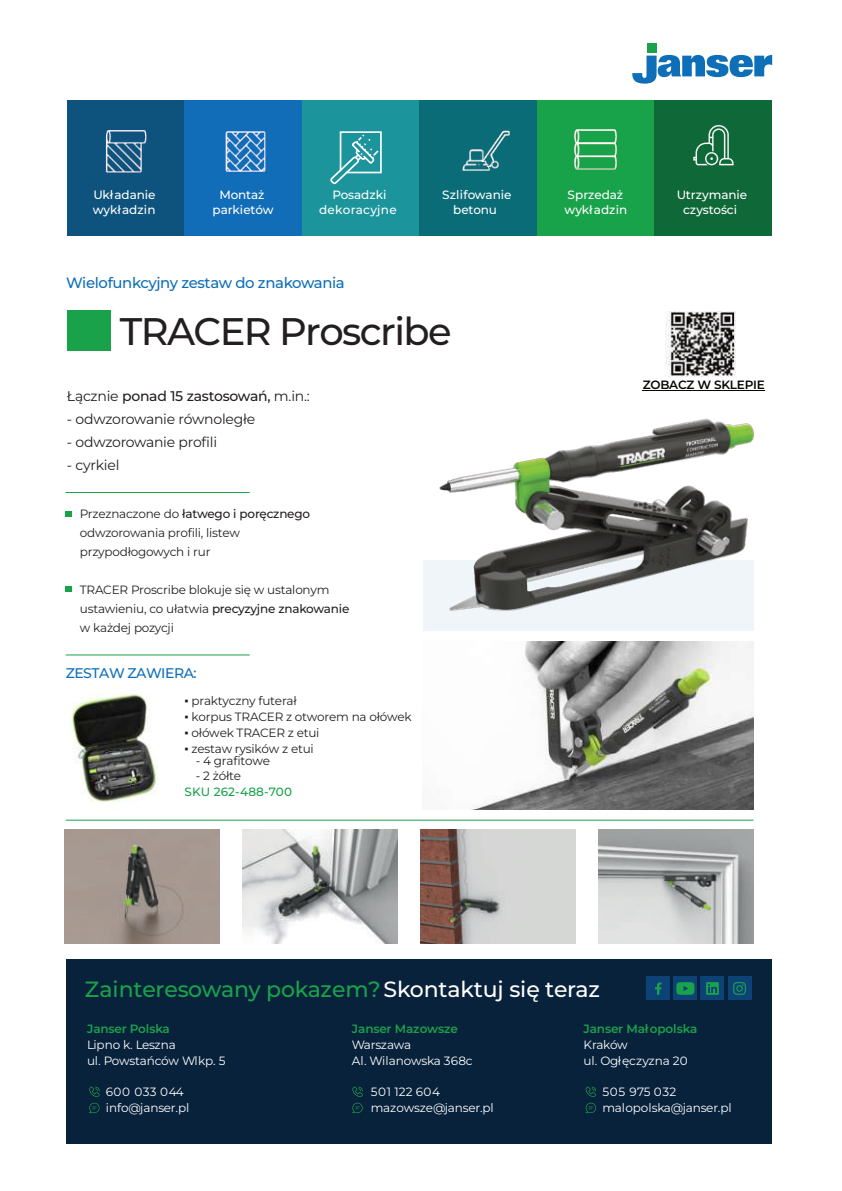
<style>
.page{position:relative;width:842px;height:1191px;background:#fff}
.page>*{position:absolute;margin:0;border:0;box-sizing:border-box;transform-origin:0 0}
.t1{font:500 38.4px "Montserrat";letter-spacing:-.04em;color:#231f20}
.t2{font:500 22px "Montserrat";letter-spacing:-.01em;color:#1aa24a}
.t3{font:500 14.8px "Montserrat";letter-spacing:-.025em;color:#0e6fb8}
.t4{font:14px "Montserrat";letter-spacing:-.015em;color:#231f20}
.t5{font:500 14px "Montserrat";letter-spacing:-.015em;color:#231f20}
.t6{font:500 14px "Montserrat";letter-spacing:-.035em;color:#0e6fb8}
.t7{font:12px/19px "Montserrat";letter-spacing:-.015em;color:#231f20}
.t8{font:12px/15.6px "Montserrat";letter-spacing:-.01em;color:#fff}
.t9{font:500 12px/14.4px "Montserrat";letter-spacing:-.005em;color:#fff;text-align:center}
.t10{font:600 12px "Montserrat";letter-spacing:-.015em;color:#1aa24a}
.t11{font:500 12px/14.8px "Montserrat";letter-spacing:.02em;color:#fff;text-align:center}
.t12{font:600 12px "Montserrat";letter-spacing:-.015em;color:#080704}
.t13{font:500 12px "Montserrat";letter-spacing:.015em;color:#1aa24a}
.s1{font-weight:400}
.s2{font-weight:500}
.s3{font-family:"Arial"}
.s4{color:#fff}
</style>
<div class="page">
<img style="left:423px;top:365px;width:331px;height:292px">
<img style="left:666px;top:312px;width:70px;height:64px">
<img style="left:423px;top:642px;width:330px;height:168px">
<div style="left:67px;top:958px;width:705px;height:185px;background:#09223c"></div>
<div style="left:646px;top:976px;width:24px;height:24px;background:#0d4276"></div>
<svg style="left:655px;top:982px;width:7px;height:12px"></svg>
<div style="left:727px;top:976px;width:24px;height:24px;background:#0d4276"></div>
<svg style="left:733px;top:982px;width:13px;height:12px"></svg>
<svg style="left:673px;top:976px;width:24px;height:24px"></svg>
<svg style="left:676px;top:982px;width:18px;height:12px"></svg>
<div style="left:700px;top:976px;width:24px;height:24px;background:#0d4276"></div>
<svg style="left:706px;top:982px;width:13px;height:12px"></svg>
<div style="left:647px;top:44px;width:9px;height:9px;background:#1aa24a"></div>
<svg style="left:632px;top:55px;width:140px;height:29px"></svg>
<hr style="left:66px;top:492px;width:184px;height:1px;background:#1aa24a">
<hr style="left:66px;top:654px;width:184px;height:1px;background:#1aa24a">
<hr style="left:66px;top:819px;width:687px;height:1px;background:#1aa24a">
<div style="left:67px;top:310px;width:44px;height:40px;background:#1aa24a"></div>
<svg style="left:66px;top:511px;width:6px;height:6px"></svg>
<svg style="left:66px;top:586px;width:6px;height:6px"></svg>
<div style="left:67px;top:101px;width:117px;height:135px;background:#0d537d"></div>
<div style="left:184px;top:101px;width:118px;height:135px;background:#116db7"></div>
<div style="left:302px;top:101px;width:117px;height:135px;background:#1b949b"></div>
<div style="left:419px;top:101px;width:118px;height:135px;background:#096c77"></div>
<div style="left:537px;top:101px;width:118px;height:135px;background:#18a24a"></div>
<div style="left:655px;top:101px;width:117px;height:135px;background:#0f6837"></div>
<img style="left:462px;top:149px;width:36px;height:22px">
<img style="left:482px;top:130px;width:27px;height:37px">
<svg style="left:693px;top:125px;width:40px;height:40px"></svg>
<img style="left:575px;top:130px;width:42px;height:39px">
<img style="left:106px;top:130px;width:40px;height:42px">
<img style="left:225px;top:132px;width:41px;height:40px">
<svg style="left:330px;top:131px;width:52px;height:53px"></svg>
<svg style="left:89px;top:1086px;width:11px;height:27px"></svg>
<svg style="left:352px;top:1086px;width:11px;height:27px"></svg>
<svg style="left:586px;top:1086px;width:10px;height:27px"></svg>
<hr style="left:643px;top:390px;width:122px;height:1px;background:#080704">
<img style="left:70px;top:686px;width:89px;height:118px">
<img style="left:65px;top:829px;width:155px;height:114px">
<img style="left:242px;top:829px;width:155px;height:114px">
<img style="left:421px;top:829px;width:155px;height:114px">
<img style="left:599px;top:829px;width:154px;height:114px">
<p class="t9" style="left:93px;top:188px;width:64px;text-align:left">Układanie wykładzin</p>
<p class="t9" style="left:213px;top:188px;width:62px">Montaż parkietów</p>
<p class="t11" style="left:319px;top:188px;width:79px">Posadzki dekoracyjne</p>
<p class="t9" style="left:564px;top:188px;width:64px;text-align:left">Sprzedaż wykładzin</p>
<p class="t9" style="left:677px;top:188px;width:72px">Utrzymanie czystości</p>
<p class="t9" style="left:442px;top:188px;width:71px">Szlifowanie betonu</p>
<p class="t3" style="left:66px;top:274px;width:280px">Wielofunkcyjny zestaw do znakowania</p>
<h1 class="t1" style="left:120px;top:308px;width:333px">TRACER Proscribe</h1>
<p class="t5" style="left:67px;top:388px;width:244px"><span class="s1">Łącznie</span> ponad 15 zastosowań, <span class="s1">m.in.:</span></p>
<p class="t4" style="left:67px;top:411px;width:190px">- odwzorowanie równoległe</p>
<p class="t4" style="left:67px;top:434px;width:152px">- odwzorowanie profili</p>
<p class="t4" style="left:67px;top:457px;width:54px">- cyrkiel</p>
<p class="t7" style="left:80px;top:504px;width:232px">Przeznaczone do <span class="s2">łatwego i poręcznego </span>odwzorowania profili, listew przypodłogowych i rur</p>
<p class="t7" style="left:80px;top:580px;width:271px">TRACER Proscribe blokuje się w ustalonym ustawieniu, co ułatwia <span class="s2">precyzyjne znakowanie </span>w każdej pozycji</p>
<p class="t6" style="left:66px;top:665px;width:132px">ZESTAW ZAWIERA:</p>
<p class="t7" style="left:185px;top:691px;width:114px"><span class="s3">▪</span> praktyczny futerał</p>
<p class="t7" style="left:185px;top:707px;width:229px"><span class="s3">▪</span> korpus TRACER z otworem na ołówek</p>
<p class="t7" style="left:185px;top:723px;width:136px"><span class="s3">▪</span> ołówek TRACER z etui</p>
<p class="t7" style="left:185px;top:738px;width:131px"><span class="s3">▪</span> zestaw rysików z etui</p>
<p class="t7" style="left:196px;top:750px;width:76px">- 4 grafitowe</p>
<p class="t7" style="left:196px;top:766px;width:47px">- 2 żółte</p>
<p class="t13" style="left:185px;top:784px;width:109px">SKU 262-488-700</p>
<p class="t12" style="left:643px;top:378px;width:124px">ZOBACZ W SKLEPIE</p>
<h2 class="t2" style="left:85px;top:975px;width:516px">Zainteresowany pokazem?<span class="s4">Skontaktuj się teraz</span></h2>
<p class="t10" style="left:87px;top:1021px;width:84px">Janser Polska</p>
<p class="t8" style="left:87px;top:1036px;width:140px">Lipno k. Leszna<br>ul. Powstańców Wlkp. 5</p>
<p class="t8" style="left:106px;top:1083px;width:85px">600 033 044 info@janser.pl</p>
<p class="t10" style="left:352px;top:1021px;width:108px">Janser Mazowsze</p>
<p class="t8" style="left:352px;top:1036px;width:122px">Warszawa<br>Al. Wilanowska 368c</p>
<p class="t8" style="left:371px;top:1083px;width:125px">501 122 604 mazowsze@janser.pl</p>
<p class="t10" style="left:583px;top:1021px;width:115px">Janser Małopolska</p>
<p class="t8" style="left:583px;top:1036px;width:106px">Kraków<br>ul. Ogłęczyzna 20</p>
<p class="t8" style="left:602px;top:1083px;width:131px">505 975 032 malopolska@janser.pl</p>
</div>
